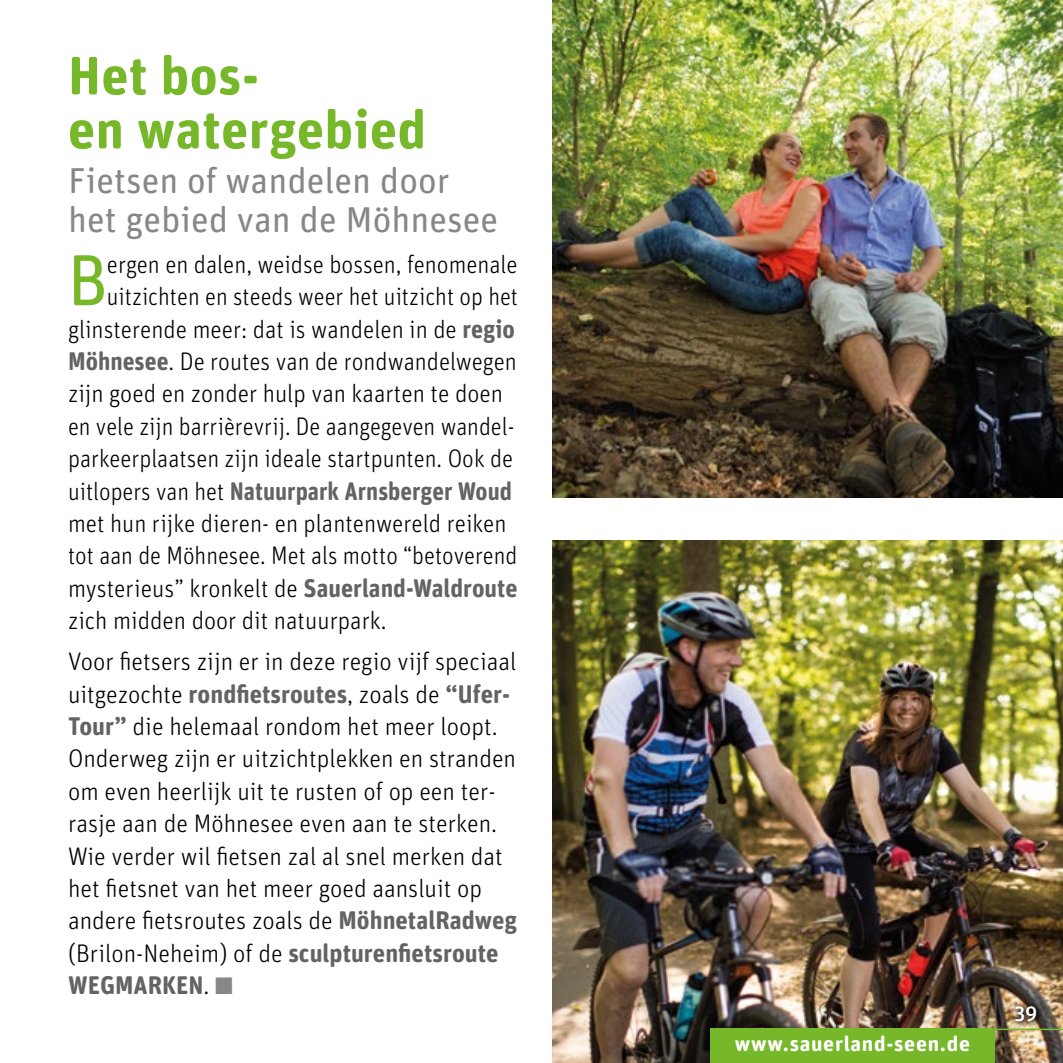
<style>
.page{position:relative;width:1063px;height:1063px;background:#fff}
.page>*{position:absolute;margin:0;border:0;box-sizing:border-box;transform-origin:0 0}
.t1{font:72.6px "Unit Rounded";color:#76b82a;scale:.95 1}
.t2{font:700 54px/54px "Unit Rounded";letter-spacing:.01em;color:#76b82a}
.t3{font:36px/39px "Unit Rounded";color:#878787}
.t4{font:300 25.5px/32.4px "Unit Rounded";color:#000}
.t5{font:300 25.5px "Unit Rounded";color:#000;scale:.91 1}
.t6{font:300 25.5px "Unit Rounded";color:#000;scale:.95 1}
.t7{font:300 25.5px "Unit Rounded";color:#000;scale:.94 1}
.t8{font:300 25.5px "Unit Rounded";color:#000;scale:.93 1}
.t9{font:300 25.5px "Unit Rounded";color:#000;scale:.92 1}
.t10{font:700 25.5px "Unit Rounded";color:#646363;scale:.91 1}
.t11{font:700 21px "Unit Rounded";letter-spacing:.03em;color:#fff;scale:1.05 1}
.t12{font:21px "Unit Rounded";color:#fff}
.s1{font-weight:700;color:#646363}
.s2{font-weight:300;color:#000}
.s3{color:#878787}
</style>
<div class="page">
<img style="left:553px;top:540px;width:510px;height:523px">
<svg style="left:1010px;top:1001px;width:33px;height:27px"></svg>
<hr style="left:995px;top:1029px;width:68px;height:1px;background:#76b82a">
<div style="left:711px;top:1029px;width:284px;height:34px;background:#76b82a"></div>
<img style="left:553px;top:0;width:510px;height:497px">
<h2 class="t2" style="left:68px;top:47px;width:360px">Het bos-<br>en watergebied</h2>
<h3 class="t3" style="left:68px;top:160px;width:432px">Fietsen of wandelen door het gebied van de Möhnesee</h3>
<h1 class="t1" style="left:68px;top:233px;width:43px">B</h1>
<p class="t8" style="left:107px;top:248px;width:443px">ergen en dalen, weidse bossen, fenomenale</p>
<p class="t5" style="left:107px;top:280px;width:453px">uitzichten en steeds weer het uitzicht op het</p>
<p class="t7" style="left:68px;top:312px;width:477px">glinsterende meer: dat is wandelen in de <span class="s1">regio</span></p>
<p class="t8" style="left:68px;top:345px;width:484px"><span class="s1">Möhnesee</span>. De routes van de rondwandelwegen</p>
<p class="t6" style="left:68px;top:377px;width:460px">zijn goed en zonder hulp van kaarten te doen</p>
<p class="t5" style="left:68px;top:410px;width:492px">en vele zijn barrièrevrij. De aangegeven wandel-</p>
<p class="t9" style="left:68px;top:442px;width:485px">parkeerplaatsen zijn ideale startpunten. Ook de</p>
<p class="t10" style="left:68px;top:474px;width:489px"><span class="s2">uitlopers van het</span> Natuurpark Arnsberger Woud</p>
<p class="t7" style="left:68px;top:507px;width:468px">met hun rijke dieren- en plantenwereld reiken</p>
<p class="t5" style="left:68px;top:539px;width:495px">tot aan de Möhnesee. Met als motto “betoverend</p>
<p class="t6" style="left:68px;top:572px;width:475px">mysterieus” kronkelt de <span class="s1">Sauerland-Waldroute</span></p>
<p class="t6" style="left:68px;top:604px;width:337px">zich midden door dit natuurpark.</p>
<p class="t4" style="left:68px;top:644px;width:451px">Voor fietsers zijn er in deze regio vijf speciaal uitgezochte <span class="s1">rondfietsroutes</span>, zoals de <span class="s1">“Ufer-Tour”</span> die helemaal rondom het meer loopt.<br>Onderweg zijn er uitzichtplekken en stranden om even heerlijk uit te rusten of op een ter&shy;rasje aan de Möhnesee even aan te sterken.<br>Wie verder wil fietsen zal al snel merken dat het fietsnet van het meer goed aansluit op andere fietsroutes zoals de <span class="s1">MöhnetalRadweg </span>(Brilon-Neheim) of de <span class="s1">sculpturenfietsroute WEGMARKEN</span>. <span class="s3">■</span></p>
<p class="t11" style="left:735px;top:1030px;width:226px">www.sauerland-seen.de</p>
<p class="t12" style="left:1015px;top:999px;width:24px">39</p>
</div>
